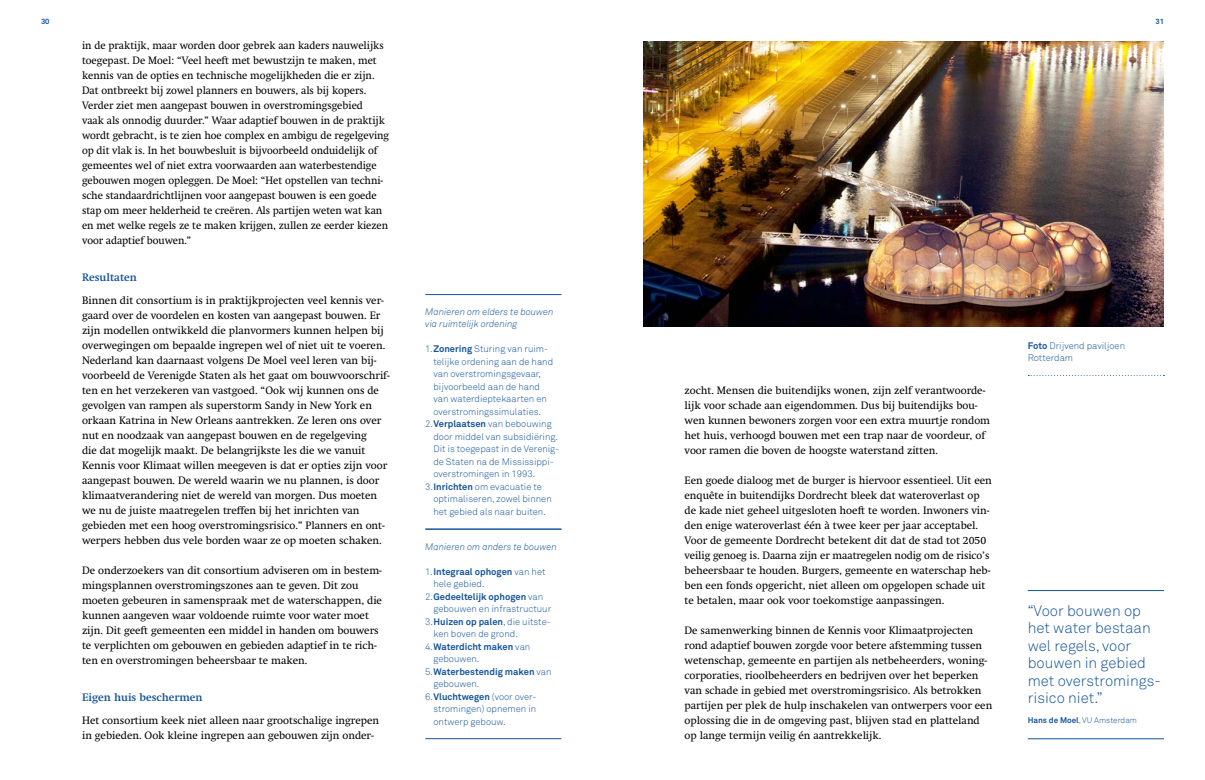
<style>
.page{position:relative;width:1205px;height:780px;background:#fff}
.page>*{position:absolute;margin:0;border:0;box-sizing:border-box;transform-origin:0 0}
.t1{font:300 15px/17.5px "Akkurat";color:#14549a}
.t2{font:10.62px/15px "Swift";color:#000}
.t3{font:700 10.62px "Swift";color:#14549a}
.t4{font:300 9.38px/12.5px "Akkurat";color:#14549a}
.t5{font:700 9.38px "Akkurat";color:#14549a}
.t6{font:italic 300 9.38px/12.5px "Akkurat";color:#14549a}
.t7{font:300 8.12px "Akkurat";color:#14549a}
.t8{font:700 7.5px "Akkurat";color:#14549a}
.s1{font-weight:700}
.s2{font-weight:300}
</style>
<div class="page">
<hr style="left:425px;top:529px;width:136px;height:1px;background:#14549a">
<hr style="left:425px;top:738px;width:136px;height:1px;background:#14549a">
<hr style="left:425px;top:294px;width:136px;height:1px;background:#14549a">
<hr style="left:425px;top:528px;width:136px;height:1px;background:#14549a">
<img style="left:643px;top:41px;width:521px;height:285px">
<hr style="left:1028px;top:590px;width:136px;height:1px;background:#14549a">
<hr style="left:1028px;top:738px;width:136px;height:1px;background:#14549a">
<svg style="left:1028px;top:375px;width:136px;height:1px"></svg>
<p class="t8" style="left:41px;top:16px;width:10px">30</p>
<p class="t8" style="left:1155px;top:16px;width:10px">31</p>
<p class="t2" style="left:82px;top:38px;width:309px">in de praktijk, maar worden door gebrek aan kaders nauwelijks toegepast. De Moel: “Veel heeft met bewustzijn te maken, met kennis van de opties en technische mogelijkheden die er zijn.<br>Dat ontbreekt bij zowel planners en bouwers, als bij kopers.<br>Verder ziet men aangepast bouwen in overstromingsgebied<br>vaak als onnodig duurder.” Waar adaptief bouwen in de praktijk wordt gebracht, is te zien hoe complex en ambigu de regelgeving op dit vlak is. In het bouwbesluit is bijvoorbeeld onduidelijk of gemeentes wel of niet extra voorwaarden aan waterbestendige gebouwen mogen opleggen. De Moel: “Het opstellen van techni&shy;sche standaardrichtlijnen voor aangepast bouwen is een goede stap om meer helderheid te creëren. Als partijen weten wat kan en met welke regels ze te maken krijgen, zullen ze eerder kiezen voor adaptief bouwen.”</p>
<p class="t3" style="left:82px;top:271px;width:56px">Resultaten</p>
<p class="t2" style="left:82px;top:293px;width:309px">Binnen dit consortium is in praktijkprojecten veel kennis ver&shy;gaard over de voordelen en kosten van aangepast bouwen. Er zijn modellen ontwikkeld die planvormers kunnen helpen bij overwegingen om bepaalde ingrepen wel of niet uit te voeren.<br>Nederland kan daarnaast volgens De Moel veel leren van bij&shy;voorbeeld de Verenigde Staten als het gaat om bouwvoorschrif&shy;ten en het verzekeren van vastgoed. “Ook wij kunnen ons de gevolgen van rampen als superstorm Sandy in New York en orkaan Katrina in New Orleans aantrekken. Ze leren ons over nut en noodzaak van aangepast bouwen en de regelgeving<br>die dat mogelijk maakt. De belangrijkste les die we vanuit Kennis voor Klimaat willen meegeven is dat er opties zijn voor aangepast bouwen. De wereld waarin we nu plannen, is door klimaatverandering niet de wereld van morgen. Dus moeten we nu de juiste maatregelen treffen bij het inrichten van gebieden met een hoog overstromingsrisico.” Planners en ont&shy;werpers hebben dus vele borden waar ze op moeten schaken.</p>
<p class="t2" style="left:82px;top:563px;width:301px">De onderzoekers van dit consortium adviseren om in bestem&shy;mingsplannen overstromingszones aan te geven. Dit zou moeten gebeuren in samenspraak met de waterschappen, die kunnen aangeven waar voldoende ruimte voor water moet zijn. Dit geeft gemeenten een middel in handen om bouwers te verplichten om gebouwen en gebieden adaptief in te rich&shy;ten en overstromingen beheersbaar te maken.</p>
<p class="t3" style="left:82px;top:691px;width:122px">Eigen huis beschermen</p>
<p class="t2" style="left:82px;top:713px;width:299px">Het consortium keek niet alleen naar grootschalige ingrepen in gebieden. Ook kleine ingrepen aan gebouwen zijn onder-</p>
<p class="t6" style="left:425px;top:305px;width:130px">Manieren om elders te bouwen via ruimtelijk ordening</p>
<p class="t4" style="left:425px;top:343px;width:124px">1.<span class="s1">Zonering</span> Sturing van ruim-</p>
<p class="t4" style="left:433px;top:355px;width:121px">telijke ordening aan de hand</p>
<p class="t4" style="left:433px;top:368px;width:109px">van overstromingsgevaar,</p>
<p class="t4" style="left:433px;top:380px;width:108px">bijvoorbeeld aan de hand</p>
<p class="t4" style="left:433px;top:393px;width:115px">van waterdieptekaarten en</p>
<p class="t4" style="left:433px;top:405px;width:109px">overstromingssimulaties.</p>
<p class="t4" style="left:425px;top:417px;width:128px">2.<span class="s1">Verplaatsen</span> van bebouwing</p>
<p class="t4" style="left:433px;top:430px;width:126px">door middel van subsidiëring.</p>
<p class="t4" style="left:433px;top:442px;width:127px">Dit is toegepast in de Verenig-</p>
<p class="t4" style="left:433px;top:455px;width:122px">de Staten na de Mississippi-</p>
<p class="t4" style="left:433px;top:467px;width:103px">overstromingen in 1993.</p>
<p class="t4" style="left:425px;top:480px;width:118px">3.<span class="s1">Inrichten</span> om evacuatie te</p>
<p class="t4" style="left:433px;top:492px;width:120px">optimaliseren, zowel binnen</p>
<p class="t4" style="left:433px;top:505px;width:114px">het gebied als naar buiten.</p>
<p class="t6" style="left:425px;top:539px;width:133px">Manieren om anders te bouwen</p>
<p class="t5" style="left:425px;top:565px;width:122px"><span class="s2">1.</span>Integraal ophogen <span class="s2">van het</span></p>
<p class="t4" style="left:433px;top:577px;width:53px">hele gebied.</p>
<p class="t5" style="left:425px;top:590px;width:120px"><span class="s2">2.</span>Gedeeltelijk ophogen <span class="s2">van</span></p>
<p class="t4" style="left:433px;top:602px;width:119px">gebouwen en infrastructuur</p>
<p class="t4" style="left:425px;top:614px;width:127px">3.<span class="s1">Huizen op palen</span>, die uitste-</p>
<p class="t4" style="left:433px;top:627px;width:86px">ken boven de grond.</p>
<p class="t5" style="left:425px;top:640px;width:107px"><span class="s2">4.</span>Waterdicht maken <span class="s2">van</span></p>
<p class="t4" style="left:433px;top:652px;width:47px">gebouwen.</p>
<p class="t5" style="left:425px;top:665px;width:128px"><span class="s2">5.</span>Waterbestendig maken <span class="s2">van</span></p>
<p class="t4" style="left:433px;top:677px;width:47px">gebouwen.</p>
<p class="t4" style="left:425px;top:689px;width:111px">6.<span class="s1">Vluchtwegen</span> (voor over-</p>
<p class="t4" style="left:433px;top:702px;width:104px">stromingen) opnemen in</p>
<p class="t4" style="left:433px;top:714px;width:74px">ontwerp gebouw.</p>
<p class="t2" style="left:684px;top:383px;width:307px">zocht. Mensen die buitendijks wonen, zijn zelf verantwoorde&shy;lijk voor schade aan eigendommen. Dus bij buitendijks bou&shy;wen kunnen bewoners zorgen voor een extra muurtje rondom het huis, verhoogd bouwen met een trap naar de voordeur, of voor ramen die boven de hoogste waterstand zitten.</p>
<p class="t2" style="left:684px;top:473px;width:309px">Een goede dialoog met de burger is hiervoor essentieel. Uit een enquête in buitendijks Dordrecht bleek dat wateroverlast op de kade niet geheel uitgesloten hoeft te worden. Inwoners vin&shy;den enige wateroverlast één à twee keer per jaar acceptabel.<br>Voor de gemeente Dordrecht betekent dit dat de stad tot 2050 veilig genoeg is. Daarna zijn er maatregelen nodig om de risico’s beheersbaar te houden. Burgers, gemeente en waterschap heb&shy;ben een fonds opgericht, niet alleen om opgelopen schade uit te betalen, maar ook voor toekomstige aanpassingen.</p>
<p class="t2" style="left:684px;top:623px;width:309px">De samenwerking binnen de Kennis voor Klimaatprojecten rond adaptief bouwen zorgde voor betere afstemming tussen wetenschap, gemeente en partijen als netbeheerders, woning&shy;corporaties, rioolbeheerders en bedrijven over het beperken van schade in gebied met overstromingsrisico. Als betrokken partijen per plek de hulp inschakelen van ontwerpers voor een oplossing die in de omgeving past, blijven stad en platteland op lange termijn veilig én aantrekkelijk.</p>
<p class="t4" style="left:1028px;top:339px;width:99px"><span class="s1">Foto</span> Drijvend paviljoen<br>Rotterdam</p>
<h1 class="t1" style="left:1028px;top:601px;width:135px">“Voor bouwen op het water bestaan wel regels, voor bouwen in gebied met overstromings&shy;risico niet.”</h1>
<p class="t7" style="left:1028px;top:715px;width:111px"><span class="s1">Hans de Moel</span>, VU Amsterdam</p>
</div>
